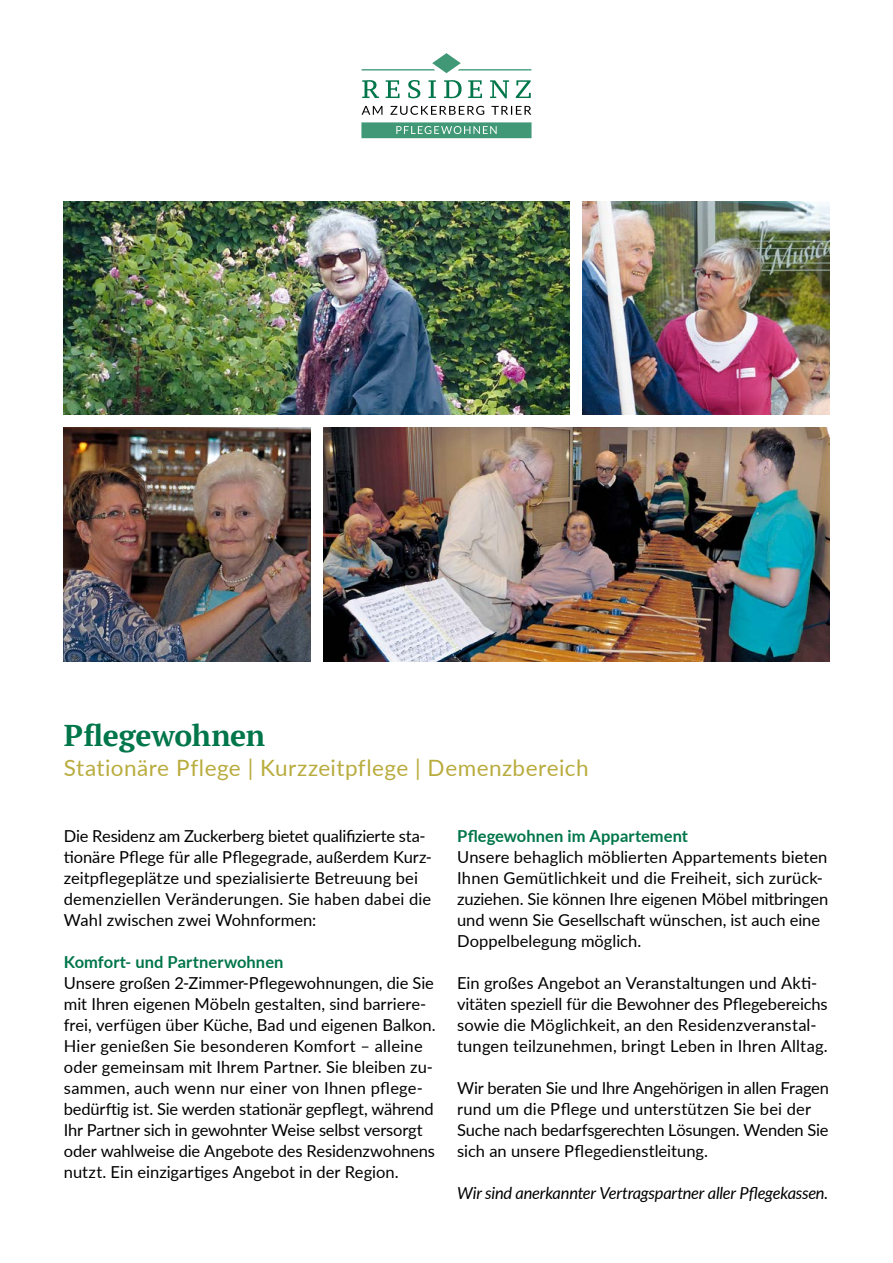
<style>
.page{position:relative;width:893px;height:1263px;background:#fff}
.page>*{position:absolute;margin:0;border:0;box-sizing:border-box;transform-origin:0 0}
.t1{font:700 30px "PT Serif";letter-spacing:-.005em;color:#00764a}
.t2{font:22.5px "Lato";letter-spacing:.02em;color:#b9ac3e}
.t3{font:16.5px/21px "Lato";color:#000}
.t4{font:italic 16.5px "Lato";letter-spacing:-.015em;color:#000}
.t5{font:700 16.5px "Lato";letter-spacing:.005em;color:#00764a}
</style>
<div class="page">
<svg style="left:361px;top:122px;width:170px;height:16px;background:#55a385"></svg>
<svg style="left:362px;top:106px;width:169px;height:9px"></svg>
<svg style="left:362px;top:53px;width:169px;height:20px"></svg>
<svg style="left:362px;top:80px;width:169px;height:18px"></svg>
<img style="left:583px;top:202px;width:246px;height:213px">
<img style="left:64px;top:427px;width:246px;height:234px">
<img style="left:323px;top:427px;width:506px;height:234px">
<img style="left:64px;top:202px;width:506px;height:213px">
<h1 class="t1" style="left:64px;top:716px;width:203px">Pflegewohnen</h1>
<h2 class="t2" style="left:64px;top:752px;width:526px">Stationäre Pflege | Kurzzeitpflege | Demenzbereich</h2>
<p class="t3" style="left:64px;top:825px;width:370px">Die Residenz am Zuckerberg bietet qualifizierte sta&shy;tionäre Pflege für alle Pflegegrade, außerdem Kurz&shy;zeitpflegeplätze und spezialisierte Betreuung bei demenziellen Veränderungen. Sie haben dabei die Wahl zwischen zwei Wohnformen:</p>
<p class="t5" style="left:64px;top:950px;width:221px">Komfort- und Partnerwohnen</p>
<p class="t3" style="left:64px;top:972px;width:374px">Unsere großen 2-Zimmer-Pflegewohnungen, die Sie mit Ihren eigenen Möbeln gestalten, sind barriere&shy;frei, verfügen über Küche, Bad und eigenen Balkon.<br>Hier genießen Sie besonderen Komfort – alleine oder gemeinsam mit Ihrem Partner. Sie bleiben zu&shy;sammen, auch wenn nur einer von Ihnen pflege&shy;bedürftig ist. Sie werden stationär gepflegt, während Ihr Partner sich in gewohnter Weise selbst versorgt oder wahlweise die Angebote des Residenzwohnens nutzt. Ein einzigartiges Angebot in der Region.</p>
<p class="t5" style="left:457px;top:824px;width:232px">Pflegewohnen im Appartement</p>
<p class="t3" style="left:457px;top:846px;width:373px">Unsere behaglich möblierten Appartements bieten Ihnen Gemütlichkeit und die Freiheit, sich zurück&shy;zuziehen. Sie können Ihre eigenen Möbel mitbringen und wenn Sie Gesellschaft wünschen, ist auch eine Doppelbelegung möglich.</p>
<p class="t3" style="left:457px;top:972px;width:372px">Ein großes Angebot an Veranstaltungen und Akti&shy;vitäten speziell für die Bewohner des Pflegebereichs sowie die Möglichkeit, an den Residenzveranstal&shy;tungen teilzunehmen, bringt Leben in Ihren Alltag.</p>
<p class="t3" style="left:457px;top:1077px;width:373px">Wir beraten Sie und Ihre Angehörigen in allen Fragen rund um die Pflege und unterstützen Sie bei der Suche nach bedarfsgerechten Lösungen. Wenden Sie sich an unsere Pflegedienstleitung.</p>
<p class="t4" style="left:457px;top:1181px;width:373px">Wir sind anerkannter Vertragspartner aller Pflegekassen.</p>
</div>
